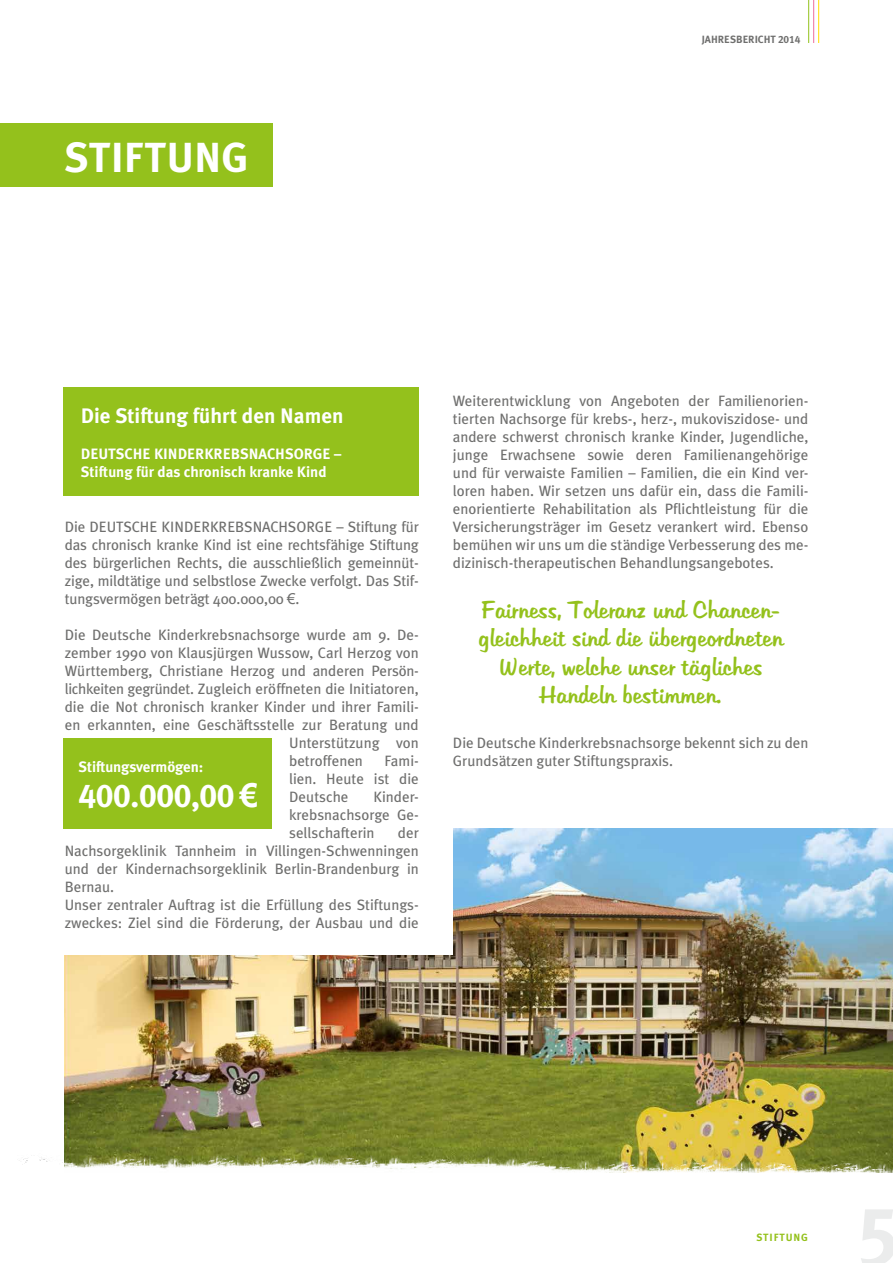
<style>
.page{position:relative;width:893px;height:1263px;background:#fff}
.page>*{position:absolute;margin:0;border:0;box-sizing:border-box;transform-origin:0 0}
.t1{font:700 42px "Meta Plus";color:#fff}
.t2{font:33px "Meta Plus Bold Caps";letter-spacing:-.01em;color:#fff}
.t3{font:24px/28.5px "Tabitha";color:#94c11c;text-align:center}
.t4{font:700 21px "Meta Plus";color:#fff}
.t5{font:15px/18px "Meta Plus";color:#6f6f6e;text-align:justify}
.t6{font:700 15px/18px "Meta Plus";color:#fff}
.t7{font:10.5px "Meta Plus Bold Caps";color:#6f6f6e}
.t8{font:700 10.5px "Meta Plus";letter-spacing:.075em;color:#94c11c}
.s1{font-family:"Arial"}
.s2{font-family:"Arial";font-weight:700}
</style>
<div class="page">
<hr style="left:818px;top:0;width:1px;height:43px;background:#fd0">
<hr style="left:813px;top:0;width:1px;height:43px;background:#ed6d9c">
<hr style="left:808px;top:0;width:1px;height:43px;background:#94c11c">
<img style="left:64px;top:828px;width:829px;height:303px">
<div style="left:40px;top:802px;width:413px;height:152px;background:#fff"></div>
<div style="left:0;top:123px;width:272px;height:64px;background:#94c11c"></div>
<div style="left:64px;top:388px;width:355px;height:108px;background:#94c11c"></div>
<div style="left:64px;top:738px;width:208px;height:90px;background:#94c11c"></div>
<img style="left:22px;top:1131px;width:871px;height:42px">
<h1 class="t1" style="left:64px;top:133px;width:185px">STIFTUNG</h1>
<p class="t7" style="left:702px;top:33px;width:100px">JAHRESBERICHT 2014</p>
<h3 class="t4" style="left:81px;top:404px;width:264px">Die Stiftung führt den Namen</h3>
<p class="t6" style="left:81px;top:445px;width:262px">DEUTSCHE KINDERKREBSNACHSORGE –<br>Stiftung für das chronisch kranke Kind</p>
<p class="t5" style="left:65px;top:517px;width:356px">Die DEUTSCHE KINDERKREBSNACHSORGE – Stiftung für das chronisch kranke Kind ist eine rechtsfähige Stiftung des bürgerlichen Rechts, die ausschließlich gemeinnüt&shy;zige, mildtätige und selbstlose Zwecke verfolgt. Das Stif&shy;tungsvermögen beträgt 400.000,00 <span class="s1">€</span>.</p>
<p class="t5" style="left:65px;top:625px;width:356px">Die Deutsche Kinderkrebsnachsorge wurde am 9. De-</p>
<p class="t5" style="left:65px;top:643px;width:356px">zember 1990 von Klausjürgen Wussow, Carl Herzog von</p>
<p class="t5" style="left:65px;top:661px;width:356px">Württemberg, Christiane Herzog und anderen Persön-</p>
<p class="t5" style="left:65px;top:679px;width:356px">lichkeiten gegründet. Zugleich eröffneten die Initiatoren,</p>
<p class="t5" style="left:65px;top:697px;width:356px">die die Not chronisch kranker Kinder und ihrer Famili-</p>
<p class="t5" style="left:65px;top:715px;width:356px">en erkannten, eine Geschäftsstelle zur Beratung und</p>
<p class="t5" style="left:289px;top:733px;width:131px">Unterstützung von</p>
<p class="t5" style="left:289px;top:751px;width:75px">betroffenen</p>
<p class="t5" style="left:289px;top:751px;width:131px;text-indent:95px">Fami&shy;lien. Heute ist die Deutsche</p>
<p class="t6" style="left:79px;top:758px;width:126px">Stiftungsvermögen:</p>
<h2 class="t2" style="left:79px;top:776px;width:181px">400.000,00 <span class="s2">€</span></h2>
<p class="t5" style="left:289px;top:787px;width:131px;text-indent:84px">Kinder&shy;krebsnachsorge Ge&shy;sellschafterin</p>
<p class="t5" style="left:65px;top:823px;width:356px;text-align:left;text-indent:333px">der Nachsorgeklinik Tannheim in Villingen-Schwenningen und der Kindernachsorgeklinik Berlin-Brandenburg in Bernau.<br>Unser zentraler Auftrag ist die Erfüllung des Stiftungs&shy;zweckes: Ziel sind die Förderung, der Ausbau und die</p>
<p class="t5" style="left:453px;top:391px;width:357px">Weiterentwicklung von Angeboten der Familienorien&shy;tierten Nachsorge für krebs-, herz-, mukoviszidose- und andere schwerst chronisch kranke Kinder, Jugendliche, junge Erwachsene sowie deren Familienangehörige und für verwaiste Familien – Familien, die ein Kind ver&shy;loren haben. Wir setzen uns dafür ein, dass die Famili&shy;enorientierte Rehabilitation als Pflichtleistung für die Versicherungsträger im Gesetz verankert wird. Ebenso bemühen wir uns um die ständige Verbesserung des me&shy;dizinisch-therapeutischen Behandlungsangebotes.</p>
<h3 class="t3" style="left:478px;top:595px;width:306px">Fairness, Toleranz und Chancen&shy;gleichheit sind die übergeordneten<br>Werte, welche unser tägliches<br>Handeln bestimmen.</h3>
<p class="t5" style="left:453px;top:733px;width:357px">Die Deutsche Kinderkrebsnachsorge bekennt sich zu den<br>Grundsätzen guter Stiftungspraxis.</p>
<p class="t8" style="left:756px;top:1232px;width:53px">STIFTUNG</p>
</div>
